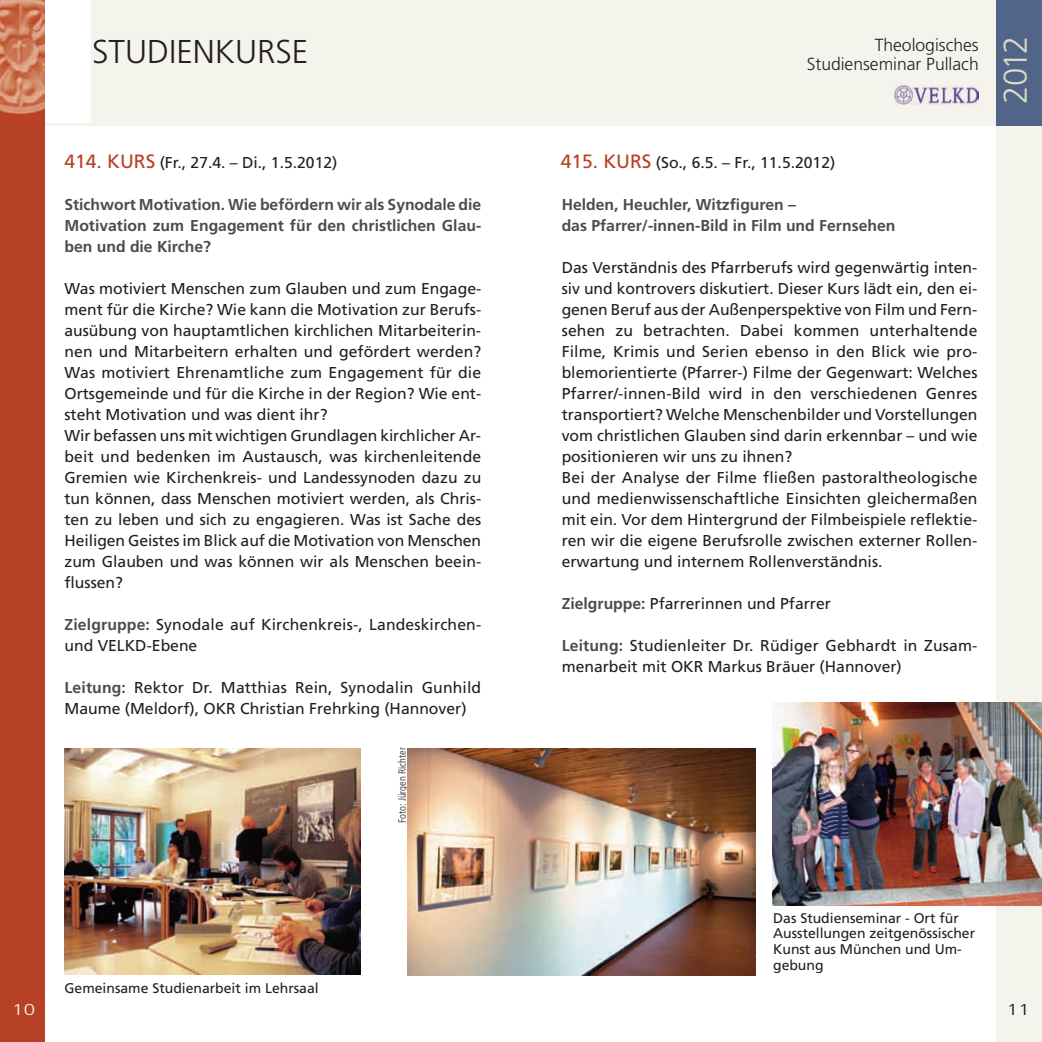
<style>
.page{position:relative;width:1042px;height:1042px;background:#fff}
.page>*{position:absolute;margin:0;border:0;box-sizing:border-box;transform-origin:0 0}
.t1{font:300 32.9px "Frutiger";color:#231f20}
.t2{font:300 32.9px "Frutiger";color:#dfdac4}
.t3{font:300 17.5px "Frutiger";color:#231f20}
.t4{font:15.75px/21px "Frutiger";color:#231f20}
.t5{font:700 15.75px/21px "Frutiger";color:#4b4c4d}
.t6{font:300 15.75px "Frutiger";color:#231f20;scale:1.3 1}
.t7{font:300 15.75px "Frutiger";color:#f4f3ec;scale:1.3 1}
.t8{font:14px/15.8px "Frutiger";color:#231f20}
.t9{font:300 condensed 10.5px "Frutiger";color:#231f20}
.s1{font-size:19.25px;color:#b74126}
.s2{font-weight:700;color:#4b4c4d}
</style>
<div class="page">
<div style="left:0;top:0;width:1042px;height:126px;background:#f4f3ec"></div>
<div style="left:996px;top:126px;width:46px;height:916px;background:#f4f3ec"></div>
<div style="left:996px;top:0;width:46px;height:126px;background:#506588"></div>
<img style="left:895px;top:85px;width:83px;height:19px">
<div style="left:0;top:0;width:45px;height:1042px;background:#b74126"></div>
<img style="left:0;top:0;width:90px;height:122px">
<img style="left:772px;top:702px;width:270px;height:204px">
<img style="left:65px;top:749px;width:295px;height:225px">
<img style="left:408px;top:748px;width:347px;height:227px">
<h1 class="t1" style="left:92px;top:38px;width:218px">STUDIENKURSE</h1>
<p class="t4" style="left:64px;top:153px;width:274px"><span class="s1">414. KURS</span> (Fr., 27.4. – Di., 1.5.2012)</p>
<p class="t5" style="left:64px;top:195px;width:418px;text-align:justify">Stichwort Motivation. Wie befördern wir als Synodale die Motivation zum Engagement für den christlichen Glau&shy;ben und die Kirche?</p>
<p class="t4" style="left:64px;top:279px;width:418px">Was motiviert Menschen zum Glauben und zum Engage&shy;ment für die Kirche? Wie kann die Motivation zur Berufs&shy;ausübung von hauptamtlichen kirchlichen Mitarbeiterin&shy;nen und Mitarbeitern erhalten und gefördert werden?<br>Was motiviert Ehrenamtliche zum Engagement für die Ortsgemeinde und für die Kirche in der Region? Wie ent&shy;steht Motivation und was dient ihr?<br>Wir befassen uns mit wichtigen Grundlagen kirchlicher Ar&shy;beit und bedenken im Austausch, was kirchenleitende Gremien wie Kirchenkreis- und Landessynoden dazu zu tun können, dass Menschen motiviert werden, als Chris&shy;ten zu leben und sich zu engagieren. Was ist Sache des Heiligen Geistes im Blick auf die Motivation von Menschen zum Glauben und was können wir als Menschen beein&shy;flussen?</p>
<p class="t4" style="left:64px;top:615px;width:418px"><span class="s2">Zielgruppe:</span> Synodale auf Kirchenkreis-, Landeskirchen&shy;und VELKD-Ebene</p>
<p class="t4" style="left:64px;top:678px;width:418px"><span class="s2">Leitung:</span> Rektor Dr. Matthias Rein, Synodalin Gunhild<br>Maume (Meldorf), OKR Christian Frehrking (Hannover)</p>
<p class="t9" style="left:398px;top:822px;width:77px;rotate:-90deg">Foto: Jürgen Richter</p>
<p class="t7" style="left:12px;top:1003px;width:19px">10</p>
<p class="t8" style="left:64px;top:981px;width:256px">Gemeinsame Studienarbeit im Lehrsaal</p>
<p class="t3" style="left:875px;top:38px;width:105px">Theologisches</p>
<p class="t3" style="left:807px;top:57px;width:173px">Studienseminar Pullach</p>
<p class="t4" style="left:561px;top:153px;width:276px"><span class="s1">415. KURS</span> (So., 6.5. – Fr., 11.5.2012)</p>
<p class="t5" style="left:562px;top:195px;width:335px">Helden, Heuchler, Witzfiguren –<br>das Pfarrer/-innen-Bild in Film und Fernsehen</p>
<p class="t4" style="left:562px;top:258px;width:417px">Das Verständnis des Pfarrberufs wird gegenwärtig inten&shy;siv und kontrovers diskutiert. Dieser Kurs lädt ein, den ei&shy;genen Beruf aus der Außenperspektive von Film und Fern&shy;sehen zu betrachten. Dabei kommen unterhaltende Filme, Krimis und Serien ebenso in den Blick wie pro&shy;blemorientierte (Pfarrer-) Filme der Gegenwart: Welches Pfarrer/-innen-Bild wird in den verschiedenen Genres transportiert? Welche Menschenbilder und Vorstellungen vom christlichen Glauben sind darin erkennbar – und wie positionieren wir uns zu ihnen?<br>Bei der Analyse der Filme fließen pastoraltheologische und medienwissenschaftliche Einsichten gleichermaßen mit ein. Vor dem Hintergrund der Filmbeispiele reflektie&shy;ren wir die eigene Berufsrolle zwischen externer Rollen&shy;erwartung und internem Rollenverständnis.</p>
<p class="t4" style="left:562px;top:594px;width:271px"><span class="s2">Zielgruppe:</span> Pfarrerinnen und Pfarrer</p>
<p class="t4" style="left:562px;top:636px;width:417px"><span class="s2">Leitung:</span> Studienleiter Dr. Rüdiger Gebhardt in Zusam&shy;menarbeit mit OKR Markus Bräuer (Hannover)</p>
<h1 class="t2" style="left:1002px;top:104px;width:70px;rotate:-90deg">2012</h1>
<p class="t8" style="left:773px;top:911px;width:203px">Das Studienseminar - Ort für<br>Ausstellungen zeitgenössischer<br>Kunst aus München und Um&shy;gebung</p>
<p class="t6" style="left:1007px;top:1003px;width:19px">11</p>
</div>
